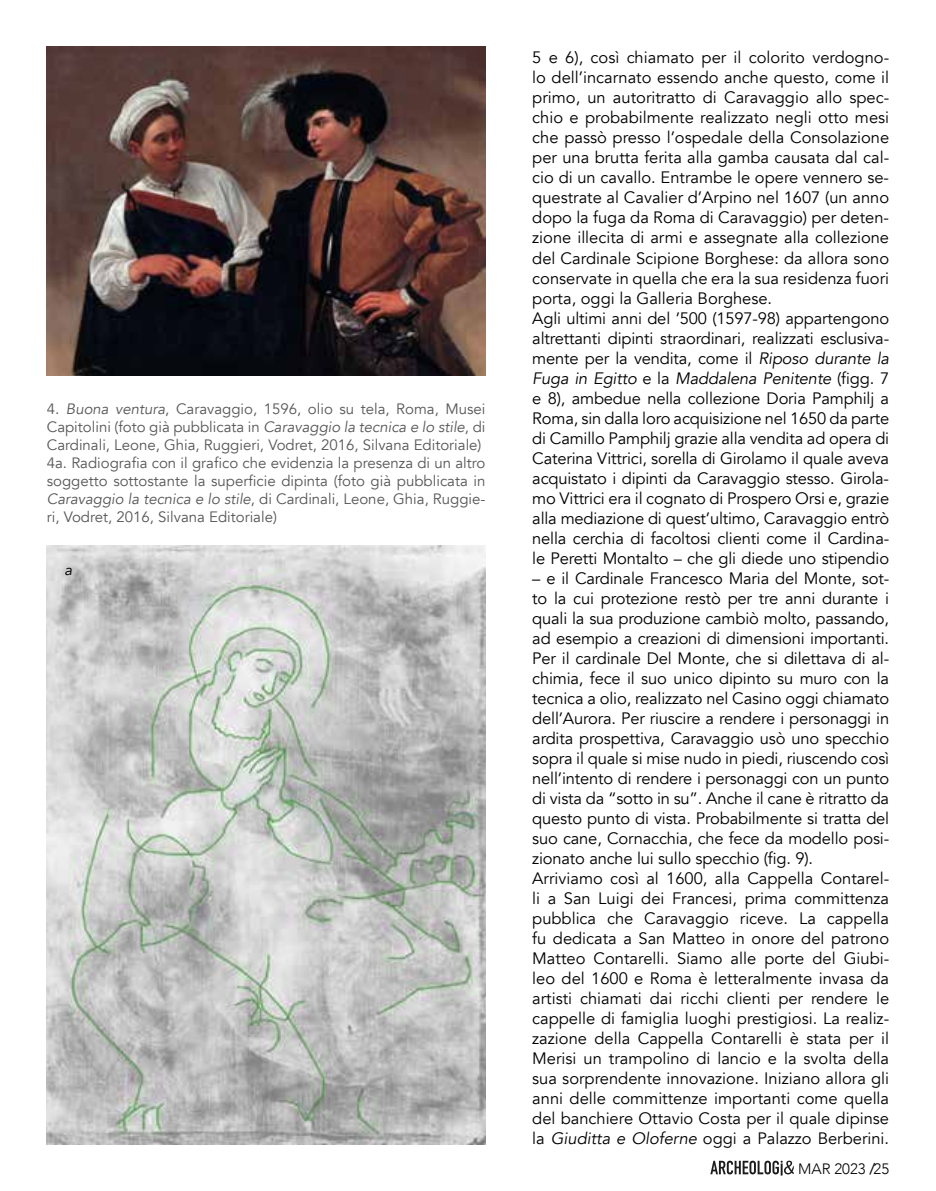
<style>
.page{position:relative;width:936px;height:1191px;background:#fff}
.page>*{position:absolute;margin:0;border:0;box-sizing:border-box;transform-origin:0 0}
.t1{font:16.5px/20px "Avenir";letter-spacing:-.01em;color:#000}
.t2{font:15px/18px "Avenir";color:#575656}
.t3{font:300 15px "Avenir";color:#000}
.t4{font:italic 15px "Avenir";color:#000}
.s1{font-style:italic}
.s2{font-weight:500}
</style>
<div class="page">
<svg style="left:710px;top:1160px;width:83px;height:15px"></svg>
<img style="left:47px;top:47px;width:438px;height:328px">
<img style="left:47px;top:545px;width:438px;height:599px">
<p class="t2" style="left:47px;top:400px;width:440px">4<span class="s1">. Buona ventura</span>, Caravaggio, 1596, olio su tela, Roma, Musei Capitolini (foto già pubblicata in <span class="s1">Caravaggio la tecnica e lo stile</span>, di Cardinali, Leone, Ghia, Ruggieri, Vodret, 2016, Silvana Editoriale)<br>4a. Radiografia con il grafico che evidenzia la presenza di un altro soggetto sottostante la superficie dipinta (foto già pubblicata in <span class="s1">Caravaggio la tecnica e lo stile</span>, di Cardinali, Leone, Ghia, Ruggie&shy;ri, Vodret, 2016, Silvana Editoriale)</p>
<p class="t4" style="left:64px;top:560px;width:9px">a</p>
<p class="t1" style="left:532px;top:48px;width:358px">5 e 6), così chiamato per il colorito verdogno&shy;lo dell’incarnato essendo anche questo, come il primo, un autoritratto di Caravaggio allo spec&shy;chio e probabilmente realizzato negli otto mesi che passò presso l’ospedale della Consolazione per una brutta ferita alla gamba causata dal cal&shy;cio di un cavallo. Entrambe le opere vennero se&shy;questrate al Cavalier d’Arpino nel 1607 (un anno dopo la fuga da Roma di Caravaggio) per deten&shy;zione illecita di armi e assegnate alla collezione del Cardinale Scipione Borghese: da allora sono conservate in quella che era la sua residenza fuori porta, oggi la Galleria Borghese.<br>Agli ultimi anni del ’500 (1597-98) appartengono altrettanti dipinti straordinari, realizzati esclusiva&shy;mente per la vendita, come il <span class="s1">Riposo durante la Fuga in Egitto</span> e la <span class="s1">Maddalena Penitente</span> (figg. 7 e 8), ambedue nella collezione Doria Pamphilj a Roma, sin dalla loro acquisizione nel 1650 da parte di Camillo Pamphilj grazie alla vendita ad opera di Caterina Vittrici, sorella di Girolamo il quale aveva acquistato i dipinti da Caravaggio stesso. Girola&shy;mo Vittrici era il cognato di Prospero Orsi e, grazie alla mediazione di quest’ultimo, Caravaggio entrò nella cerchia di facoltosi clienti come il Cardina&shy;le Peretti Montalto – che gli diede uno stipendio</p>
<p class="t1" style="left:532px;top:568px;width:358px">– e il Cardinale Francesco Maria del Monte, sot&shy;to la cui protezione restò per tre anni durante i quali la sua produzione cambiò molto, passando, ad esempio a creazioni di dimensioni importanti.<br>Per il cardinale Del Monte, che si dilettava di al&shy;chimia, fece il suo unico dipinto su muro con la tecnica a olio, realizzato nel Casino oggi chiamato dell’Aurora. Per riuscire a rendere i personaggi in ardita prospettiva, Caravaggio usò uno specchio sopra il quale si mise nudo in piedi, riuscendo così nell’intento di rendere i personaggi con un punto di vista da “sotto in su”. Anche il cane è ritratto da questo punto di vista. Probabilmente si tratta del suo cane, Cornacchia, che fece da modello posi&shy;zionato anche lui sullo specchio (fig. 9).<br>Arriviamo così al 1600, alla Cappella Contarel&shy;li a San Luigi dei Francesi, prima committenza pubblica che Caravaggio riceve. La cappella fu dedicata a San Matteo in onore del patrono Matteo Contarelli. Siamo alle porte del Giubi&shy;leo del 1600 e Roma è letteralmente invasa da artisti chiamati dai ricchi clienti per rendere le cappelle di famiglia luoghi prestigiosi. La realiz&shy;zazione della Cappella Contarelli è stata per il Merisi un trampolino di lancio e la svolta della sua sorprendente innovazione. Iniziano allora gli anni delle committenze importanti come quella del banchiere Ottavio Costa per il quale dipinse la <span class="s1">Giuditta e Oloferne</span> oggi a Palazzo Berberini.</p>
<p class="t3" style="left:798px;top:1159px;width:93px">MAR 2023 <span class="s2">/</span> 25</p>
</div>
